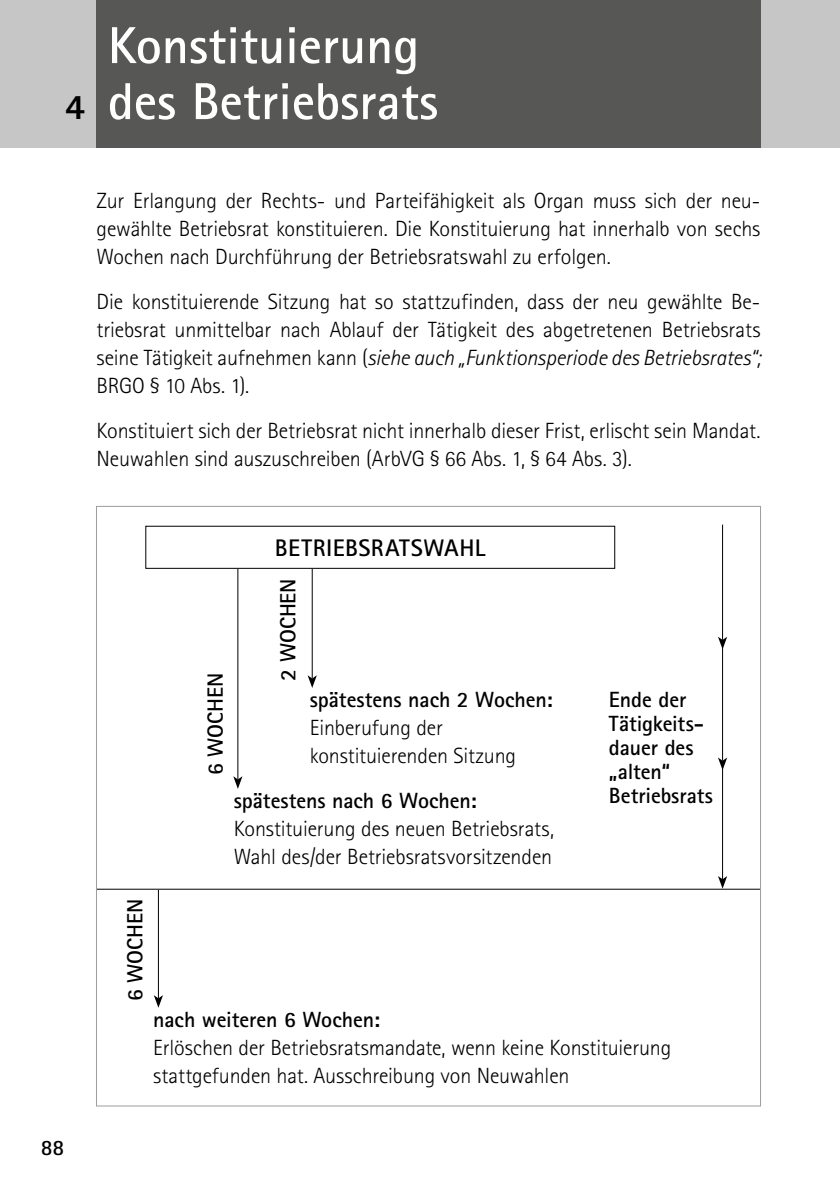
<style>
.page{position:relative;width:840px;height:1191px;background:#fff}
.page>*{position:absolute;margin:0;border:0;box-sizing:border-box;transform-origin:0 0}
.t1{font:700 52px/56px "Rotis Sans Serif Std";color:#fff}
.t2{font:800 36px "Rotis Sans Serif Std";color:#000}
.t3{font:700 24px "Rotis Sans Serif Std";letter-spacing:.02em;color:#000}
.t4{font:300 22px/28px "Rotis Sans Serif Std";letter-spacing:-.005em;color:#000}
.t5{font:700 22px/24px "Rotis Sans Serif Std";letter-spacing:-.005em;color:#000}
.s1{font-style:italic}
</style>
<div class="page">
<div style="left:0;top:0;width:839px;height:147px;background:#c6c6c6"></div>
<div style="left:96px;top:0;width:664px;height:147px;background:#575756"></div>
<hr style="left:311px;top:563px;width:1px;height:115px;background:#000">
<svg style="left:307px;top:675px;width:9px;height:13px"></svg>
<hr style="left:237px;top:565px;width:1px;height:214px;background:#000">
<svg style="left:233px;top:776px;width:9px;height:13px"></svg>
<hr style="left:158px;top:890px;width:1px;height:108px;background:#000">
<svg style="left:154px;top:995px;width:9px;height:12px"></svg>
<hr style="left:721px;top:524px;width:1px;height:116px;background:#000">
<svg style="left:718px;top:636px;width:8px;height:13px"></svg>
<hr style="left:721px;top:645px;width:1px;height:115px;background:#000">
<svg style="left:718px;top:757px;width:8px;height:13px"></svg>
<hr style="left:721px;top:764px;width:1px;height:115px;background:#000">
<svg style="left:718px;top:876px;width:8px;height:12px"></svg>
<div style="left:146px;top:526px;width:468px;height:42px;background:#fff"></div>
<div style="left:145px;top:526px;width:470px;height:43px;border:1px solid #000"></div>
<hr style="left:96px;top:888px;width:664px;height:1px;background:#000">
<h2 class="t2" style="left:65px;top:84px;width:22px">4</h2>
<h1 class="t1" style="left:108px;top:16px;width:332px">Konstituierung des Betriebsrats</h1>
<p class="t5" style="left:41px;top:1135px;width:25px">88</p>
<p class="t4" style="left:96px;top:187px;width:665px;text-align:justify">Zur Erlangung der Rechts- und Parteifähigkeit als Organ muss sich der neu&shy;gewählte Betriebsrat konstituieren. Die Konstituierung hat innerhalb von sechs Wochen nach Durchführung der Betriebsratswahl zu erfolgen.</p>
<p class="t4" style="left:96px;top:288px;width:665px;text-align:justify">Die konstituierende Sitzung hat so stattzufinden, dass der neu gewählte Be&shy;triebsrat unmittelbar nach Ablauf der Tätigkeit des abgetretenen Betriebsrats seine Tätigkeit aufnehmen kann (<span class="s1">siehe auch „Funktionsperiode des Betriebsrates“; </span>BRGO § 10 Abs. 1).</p>
<p class="t4" style="left:96px;top:417px;width:665px">Konstituiert sich der Betriebsrat nicht innerhalb dieser Frist, erlischt sein Mandat.<br>Neuwahlen sind auszuschreiben (ArbVG § 66 Abs. 1, § 64 Abs. 3).</p>
<p class="t5" style="left:203px;top:775px;width:104px;rotate:-90deg">6 WOCHEN</p>
<p class="t3" style="left:275px;top:532px;width:212px">BETRIEBSRATSWAHL</p>
<p class="t5" style="left:275px;top:680px;width:104px;rotate:-90deg">2 WOCHEN</p>
<p class="t5" style="left:310px;top:687px;width:244px">spätestens nach 2 Wochen:</p>
<p class="t4" style="left:310px;top:713px;width:208px">Einberufung der konstituierenden Sitzung</p>
<p class="t5" style="left:234px;top:788px;width:244px">spätestens nach 6 Wochen:</p>
<p class="t4" style="left:234px;top:815px;width:322px">Konstituierung des neuen Betriebsrats,<br>Wahl des/der Betriebsratsvorsitzenden</p>
<p class="t5" style="left:608px;top:686px;width:105px">Ende der<br>Tätigkeits&shy;dauer des „alten“<br>Betriebsrats</p>
<p class="t5" style="left:123px;top:1001px;width:104px;rotate:-90deg">6 WOCHEN</p>
<p class="t5" style="left:153px;top:1007px;width:228px">nach weiteren 6 Wochen:</p>
<p class="t4" style="left:153px;top:1033px;width:519px">Erlöschen der Betriebsratsmandate, wenn keine Konstituierung stattgefunden hat. Ausschreibung von Neuwahlen</p>
</div>
